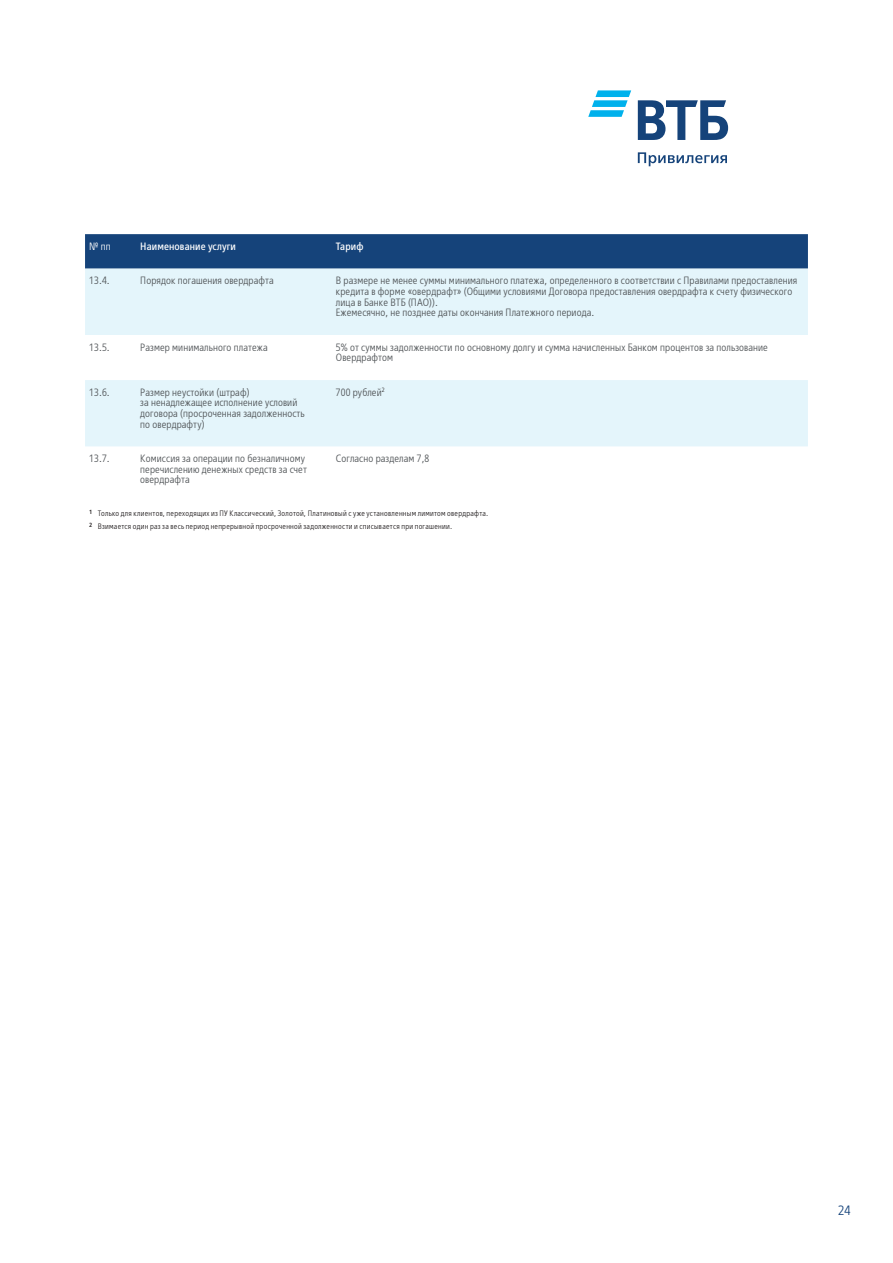
<style>
.page{position:relative;width:893px;height:1263px;background:#fff}
.page>*{position:absolute;margin:0;border:0;box-sizing:border-box;transform-origin:0 0}
.t1{font:300 13.5px "VTB Group Cond";color:#15437a}
.t2{font:300 10.65px/10.6px "VTB Group Cond";letter-spacing:.01em;color:#505457}
.t3{font:10.65px "VTB Group Cond";letter-spacing:.01em;color:#fff}
.t4{font:300 10.65px "VTB Group Cond";color:#fff}
.t5{font:300 7.95px/12.9px "VTB Group Cond";letter-spacing:.035em;color:#231f20}
</style>
<div class="page">
<svg style="left:588px;top:90px;width:43px;height:27px"></svg>
<svg style="left:638px;top:100px;width:90px;height:66px"></svg>
<div style="left:85px;top:234px;width:723px;height:35px;background:#15437a"></div>
<svg style="left:85px;top:269px;width:723px;height:177px;fill:#e4f5fb"></svg>
<p class="t4" style="left:89px;top:240px;width:23px">№пп</p>
<p class="t3" style="left:140px;top:239px;width:97px">Наименование услуги</p>
<p class="t3" style="left:336px;top:239px;width:29px">Тариф</p>
<p class="t2" style="left:89px;top:275px;width:22px">13.4.</p>
<p class="t2" style="left:140px;top:275px;width:135px">Порядок погашения овердрафта</p>
<p class="t2" style="left:336px;top:275px;width:463px">В размере не менее суммы минимального платежа, определенного в соответствии с Правилами предоставления кредита в форме «овердрафт» (Общими условиями Договора предоставления овердрафта к счету физического лица в Банке ВТБ (ПАО)).<br>Ежемесячно, не позднее даты окончания Платежного периода.</p>
<p class="t2" style="left:89px;top:341px;width:22px">13.5.</p>
<p class="t2" style="left:140px;top:341px;width:129px">Размер минимального платежа</p>
<p class="t2" style="left:336px;top:341px;width:433px">5% от суммы задолженности по основному долгу и сумма начисленных Банком процентов за пользование<br>Овердрафтом</p>
<p class="t2" style="left:89px;top:386px;width:22px">13.6.</p>
<p class="t2" style="left:140px;top:386px;width:166px">Размер неустойки (штраф)<br>за ненадлежащее исполнение условий договора (просроченная задолженность по овердрафту)</p>
<p class="t2" style="left:336px;top:386px;width:50px">700 рублей<sup>2</sup></p>
<p class="t2" style="left:89px;top:453px;width:22px">13.7.</p>
<p class="t2" style="left:140px;top:453px;width:168px">Комиссия за операции по безналичному перечислению денежных средств за счет овердрафта</p>
<p class="t2" style="left:336px;top:453px;width:95px">Согласно разделам 7,8</p>
<p class="t5" style="left:89px;top:506px;width:401px"><sup>1</sup> Только для клиентов, переходящих из ПУ Классический, Золотой, Платиновый с уже установленным лимитом овердрафта.<br><sup>2</sup> Взимается один раз за весь период непрерывной просроченной задолженности и списывается при погашении.</p>
<p class="t1" style="left:838px;top:1202px;width:14px">24</p>
</div>
